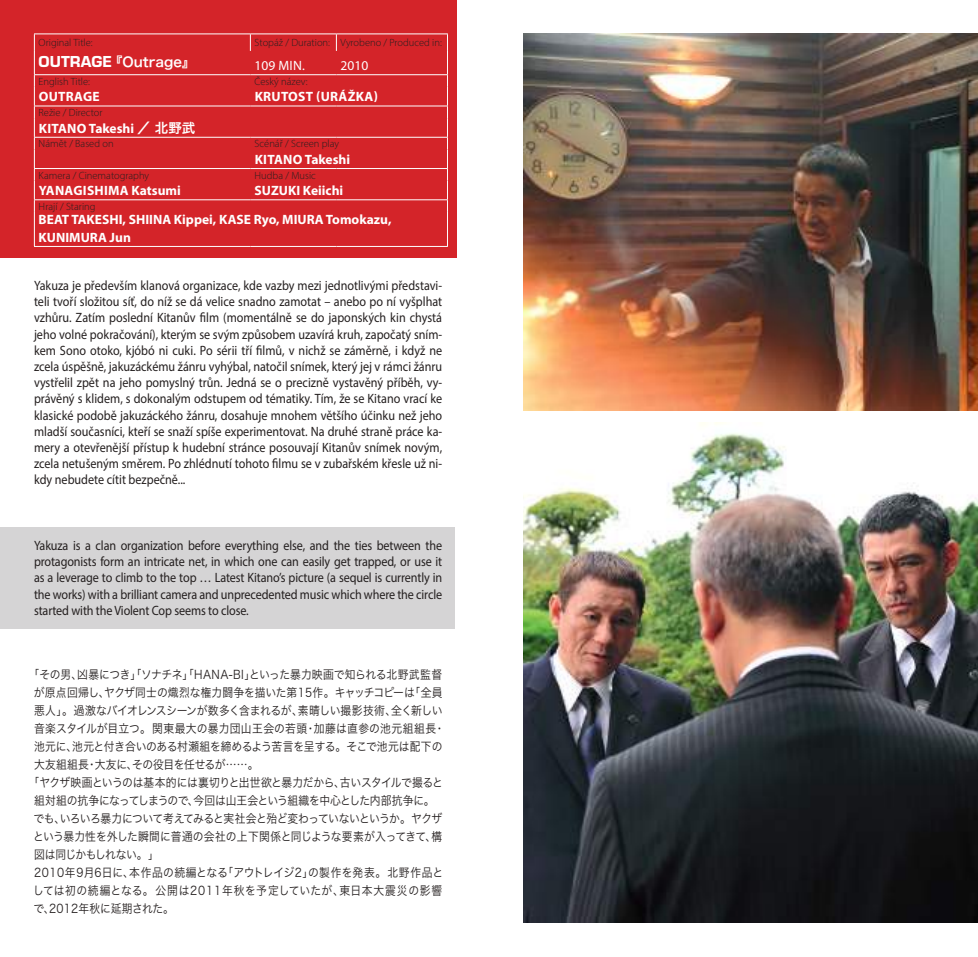
<style>
.page{position:relative;width:978px;height:957px;background:#fff}
.page>*{position:absolute;margin:0;border:0;box-sizing:border-box;transform-origin:0 0}
.t1{font:13.5px/16.2px "Myriad Pro";letter-spacing:-.01em;color:#241f1f;text-align:justify;scale:.9 1}
.t2{font:700 13.5px/18px "Myriad Pro";color:#fff}
.t3{font:700 13.5px "Myriad Pro";letter-spacing:.02em;color:#fff}
.t4{font:13.5px "Hira Kaku Pro W6";color:#fff}
.t5{font:13.5px "Myriad Pro";color:#fff}
.t6{font:12px "Hira Kaku Pro W3";letter-spacing:-.005em;color:#241f1f;scale:.9 1}
.t7{font:12px "Hira Kaku Pro W3";letter-spacing:-.035em;color:#241f1f;scale:.9 1}
.t8{font:12px "Hira Kaku Pro W3";letter-spacing:.025em;color:#241f1f;scale:.9 1}
.t9{font:12px "Hira Kaku Pro W3";letter-spacing:-.05em;color:#241f1f;scale:.9 1}
.t10{font:12px "Hira Kaku Pro W3";letter-spacing:-.025em;color:#241f1f;scale:.9 1}
.t11{font:12px "Hira Kaku Pro W3";letter-spacing:.015em;color:#241f1f;scale:.9 1}
.t12{font:12px "Hira Kaku Pro W3";letter-spacing:.055em;color:#241f1f;scale:.9 1}
.t13{font:12px "Hira Kaku Pro W3";letter-spacing:.02em;color:#241f1f;scale:.9 1}
.t14{font:12px "Hira Kaku Pro W3";letter-spacing:-.045em;color:#241f1f;scale:.9 1}
.t15{font:300 10.5px "Myriad Pro";color:#241f1f}
.s1{font-family:"Eurostile Hea";font-size:16.5px}
.s2{font-family:"Hira Kaku Pro W6";font-weight:400}
</style>
<div class="page">
<div style="left:0;top:527px;width:455px;height:101px;background:#d5d4d5"></div>
<div style="left:0;top:0;width:456px;height:257px;background:#d42429"></div>
<img style="left:523px;top:34px;width:455px;height:376px">
<img style="left:523px;top:423px;width:455px;height:500px">
<svg style="left:250px;top:35px;width:1px;height:16px"></svg>
<svg style="left:336px;top:35px;width:1px;height:16px"></svg>
<hr style="left:34px;top:34px;width:216px;height:1px;background:#fff">
<hr style="left:250px;top:34px;width:86px;height:1px;background:#fff">
<hr style="left:336px;top:34px;width:112px;height:1px;background:#fff">
<hr style="left:34px;top:106px;width:216px;height:1px;background:#fff">
<hr style="left:34px;top:168px;width:216px;height:1px;background:#fff">
<hr style="left:34px;top:199px;width:216px;height:1px;background:#fff">
<hr style="left:34px;top:137px;width:216px;height:1px;background:#fff">
<svg style="left:34px;top:34px;width:1px;height:178px"></svg>
<hr style="left:34px;top:74px;width:216px;height:1px;background:#fff">
<hr style="left:34px;top:212px;width:1px;height:34px;background:#fff">
<hr style="left:447px;top:212px;width:1px;height:34px;background:#fff">
<hr style="left:34px;top:246px;width:216px;height:1px;background:#fff">
<hr style="left:250px;top:246px;width:86px;height:1px;background:#fff">
<hr style="left:336px;top:246px;width:112px;height:1px;background:#fff">
<hr style="left:250px;top:74px;width:86px;height:1px;background:#fff">
<hr style="left:336px;top:74px;width:112px;height:1px;background:#fff">
<hr style="left:250px;top:106px;width:86px;height:1px;background:#fff">
<hr style="left:336px;top:106px;width:112px;height:1px;background:#fff">
<hr style="left:250px;top:137px;width:86px;height:1px;background:#fff">
<hr style="left:336px;top:137px;width:112px;height:1px;background:#fff">
<hr style="left:250px;top:168px;width:86px;height:1px;background:#fff">
<hr style="left:336px;top:168px;width:112px;height:1px;background:#fff">
<svg style="left:447px;top:34px;width:1px;height:178px"></svg>
<hr style="left:250px;top:199px;width:86px;height:1px;background:#fff">
<hr style="left:336px;top:199px;width:112px;height:1px;background:#fff">
<p class="t15" style="left:39px;top:37px;width:56px">Original Title:</p>
<p class="t15" style="left:255px;top:37px;width:189px">Stopáž / Duration: Vyrobeno / Produced in:</p>
<p class="t4" style="left:39px;top:50px;width:158px"><span class="s1">OUTRAGE</span> 『Outrage』</p>
<p class="t5" style="left:255px;top:57px;width:52px">109 MIN.</p>
<p class="t5" style="left:341px;top:57px;width:29px">2010</p>
<p class="t15" style="left:39px;top:75px;width:53px">English Title:</p>
<p class="t15" style="left:255px;top:75px;width:55px">Český název:</p>
<p class="t3" style="left:39px;top:88px;width:62px">OUTRAGE</p>
<p class="t3" style="left:255px;top:88px;width:125px">KRUTOST (URÁŽKA)</p>
<p class="t15" style="left:39px;top:106px;width:65px">Režie / Director</p>
<p class="t2" style="left:39px;top:119px;width:158px">KITANO Takeshi <span class="s2">／ 北野武</span></p>
<p class="t15" style="left:39px;top:137px;width:76px">Námět / Based on</p>
<p class="t15" style="left:255px;top:137px;width:86px">Scénář / Screen play</p>
<p class="t2" style="left:255px;top:150px;width:97px">KITANO Takeshi</p>
<p class="t15" style="left:39px;top:169px;width:112px">Kamera / Cinematography</p>
<p class="t15" style="left:255px;top:169px;width:63px">Hudba / Music</p>
<p class="t2" style="left:39px;top:181px;width:144px">YANAGISHIMA Katsumi</p>
<p class="t2" style="left:255px;top:181px;width:90px">SUZUKI Keiichi</p>
<p class="t15" style="left:39px;top:200px;width:58px">Hrají / Staring</p>
<p class="t2" style="left:39px;top:210px;width:354px">BEAT TAKESHI, SHIINA Kippei, KASE Ryo, MIURA Tomokazu,<br>KUNIMURA Jun</p>
<p class="t1" style="left:34px;top:277px;width:455px">Yakuza je především klanová organizace, kde vazby mezi jednotlivými představi&shy;teli tvoří složitou síť, do níž se dá velice snadno zamotat – anebo po ní vyšplhat vzhůru. Zatím poslední Kitanův film (momentálně se do japonských kin chystá jeho volné pokračování), kterým se svým způsobem uzavírá kruh, započatý sním&shy;kem Sono otoko, kjóbó ni cuki. Po sérii tří filmů, v nichž se záměrně, i když ne zcela úspěšně, jakuzáckému žánru vyhýbal, natočil snímek, který jej v rámci žánru vystřelil zpět na jeho pomyslný trůn. Jedná se o precizně vystavěný příběh, vy&shy;právěný s klidem, s dokonalým odstupem od tématiky. Tím, že se Kitano vrací ke klasické podobě jakuzáckého žánru, dosahuje mnohem většího účinku než jeho mladší současníci, kteří se snaží spíše experimentovat. Na druhé straně práce ka&shy;mery a otevřenější přístup k hudební stránce posouvají Kitanův snímek novým, zcela netušeným směrem. Po zhlédnutí tohoto filmu se v zubařském křesle už ni&shy;kdy nebudete cítit bezpečně...</p>
<p class="t1" style="left:34px;top:537px;width:455px">Yakuza is a clan organization before everything else, and the ties between the protagonists form an intricate net, in which one can easily get trapped, or use it as a leverage to climb to the top … Latest Kitano’s picture (a sequel is currently in the works) with a brilliant camera and unprecedented music which where the circle started with the Violent Cop seems to close.</p>
<p class="t6" style="left:29px;top:663px;width:461px">「その男、凶暴につき」「ソナチネ」「HANA-BI」といった暴力映画で知られる北野武監督</p>
<p class="t6" style="left:34px;top:681px;width:456px">が原点回帰し、ヤクザ同士の熾烈な権力闘争を描いた第15作。キャッチコピーは「全員</p>
<p class="t7" style="left:34px;top:699px;width:455px">悪人」。 過激なバイオレンスシーンが数多く含まれるが、素晴しい撮影技術、全く新しい</p>
<p class="t11" style="left:34px;top:717px;width:458px">音楽スタイルが目立つ。 関東最大の暴力団山王会の若頭・加藤は直参の池元組組長・</p>
<p class="t6" style="left:34px;top:735px;width:455px">池元に、池元と付き合いのある村瀬組を締めるよう苦言を呈する。そこで池元は配下の</p>
<p class="t6" style="left:34px;top:753px;width:251px">大友組組長・大友に、その役目を任せるが……。</p>
<p class="t7" style="left:29px;top:771px;width:462px">「ヤクザ映画というのは基本的には裏切りと出世欲と暴力だから、古いスタイルで撮ると</p>
<p class="t10" style="left:34px;top:789px;width:447px">組対組の抗争になってしまうので、今回は山王会という組織を中心とした内部抗争に。</p>
<p class="t9" style="left:34px;top:807px;width:456px">でも、いろいろ暴力について考えてみると実社会と殆ど変わっていないというか。ヤクザ</p>
<p class="t6" style="left:33px;top:825px;width:456px">という暴力性を外した瞬間に普通の会社の上下関係と同じような要素が入ってきて、構</p>
<p class="t14" style="left:34px;top:843px;width:140px">図は同じかもしれない。」</p>
<p class="t8" style="left:34px;top:861px;width:456px">2010年9月6日に、本作品の続編となる「アウトレイジ2」の製作を発表。 北野作品と</p>
<p class="t12" style="left:33px;top:879px;width:456px">しては初の続編となる。 公開は2011年秋を予定していたが、東日本大震災の影響</p>
<p class="t13" style="left:34px;top:897px;width:158px">で、2012年秋に延期された。</p>
</div>
